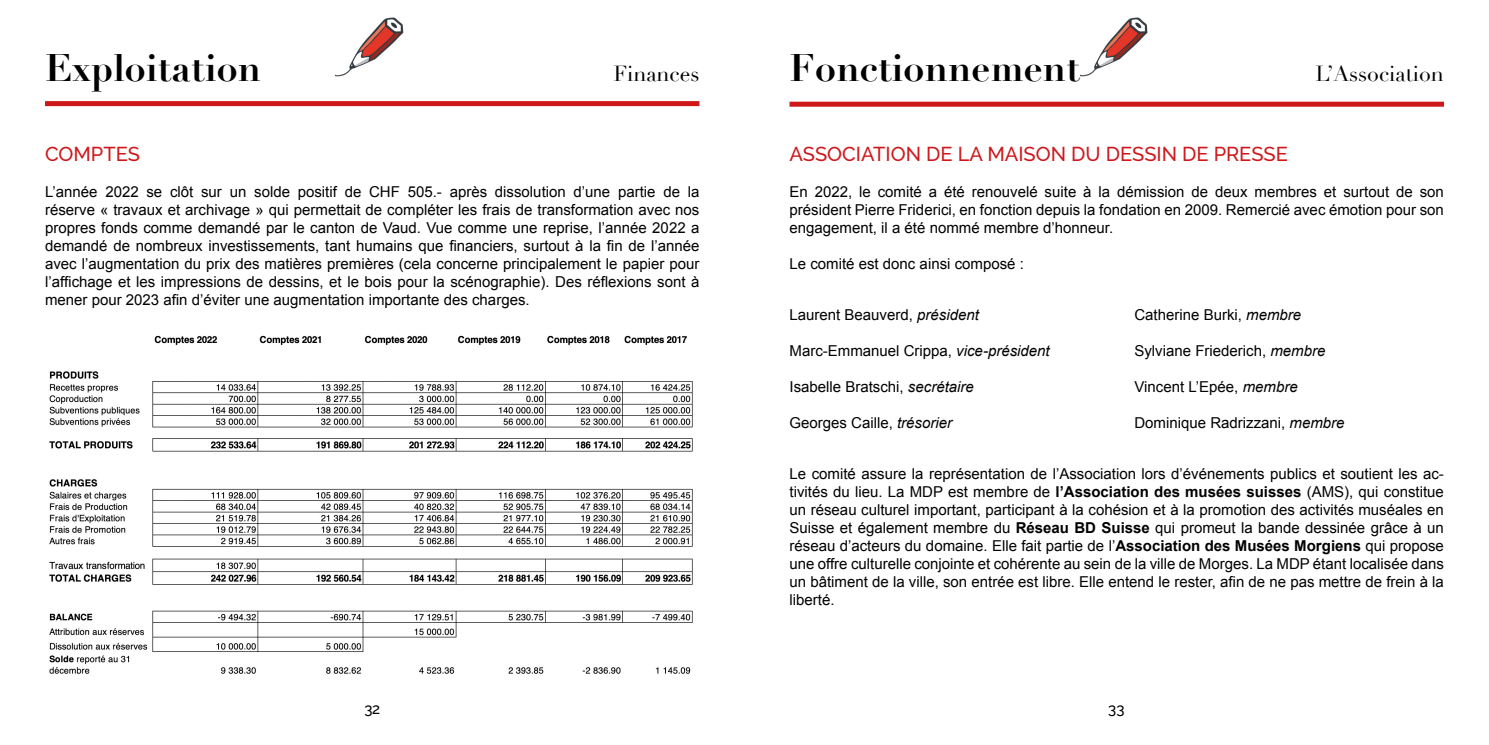
<style>
.page{position:relative;width:1489px;height:745px;background:#fff}
.page>*{position:absolute;margin:0;border:0;box-sizing:border-box;transform-origin:0 0}
.t1{font:700 37.5px "Didot";color:#000}
.t2{font:21.25px "Didot";color:#000}
.t3{font:500 20px "Raleway";color:#ce181c}
.t4{font:15px/18px "Arial";color:#000;text-align:justify}
.t5{font:500 15px "Raleway";color:#000}
.s1{font-style:italic}
.s2{font-weight:700}
</style>
<div class="page">
<img style="left:335px;top:17px;width:69px;height:60px">
<div style="left:45px;top:101px;width:654px;height:5px;background:#cd1719"></div>
<img style="left:49px;top:335px;width:644px;height:339px">
<img style="left:1080px;top:17px;width:68px;height:60px">
<div style="left:789px;top:102px;width:654px;height:5px;background:#cd1719"></div>
<h1 class="t1" style="left:45px;top:45px;width:218px">Exploitation</h1>
<h2 class="t2" style="left:613px;top:61px;width:87px">Finances</h2>
<h1 class="t1" style="left:789px;top:45px;width:292px">Fonctionnement</h1>
<h2 class="t2" style="left:1315px;top:61px;width:130px">L’Association</h2>
<h3 class="t3" style="left:45px;top:142px;width:96px">COMPTES</h3>
<p class="t4" style="left:45px;top:182px;width:656px">L’année 2022 se clôt sur un solde positif de CHF 505.- après dissolution d’une partie de la réserve « travaux et archivage » qui permettait de compléter les frais de transformation avec nos propres fonds comme demandé par le canton de Vaud. Vue comme une reprise, l’année 2022 a demandé de nombreux investissements, tant humains que financiers, surtout à la fin de l’année avec l’augmentation du prix des matières premières (cela concerne principalement le papier pour l’affichage et les impressions de dessins, et le bois pour la scénographie). Des réflexions sont à mener pour 2023 afin d’éviter une augmentation importante des charges.</p>
<h3 class="t3" style="left:789px;top:142px;width:500px">ASSOCIATION DE LA MAISON DU DESSIN DE PRESSE</h3>
<p class="t4" style="left:789px;top:182px;width:656px">En 2022, le comité a été renouvelé suite à la démission de deux membres et surtout de son président Pierre Friderici, en fonction depuis la fondation en 2009. Remercié avec émotion pour son engagement, il a été nommé membre d’honneur.</p>
<p class="t4" style="left:789px;top:254px;width:236px">Le comité est donc ainsi composé :</p>
<p class="t4" style="left:1134px;top:305px;width:168px">Catherine Burki, <span class="s1">membre</span></p>
<p class="t4" style="left:1134px;top:341px;width:192px">Sylviane Friederich, <span class="s1">membre</span></p>
<p class="t4" style="left:1134px;top:377px;width:165px">Vincent L’Epée, <span class="s1">membre</span></p>
<p class="t4" style="left:1134px;top:413px;width:212px">Dominique Radrizzani, <span class="s1">membre</span></p>
<p class="t4" style="left:789px;top:465px;width:656px">Le comité assure la représentation de l’Association lors d’événements publics et soutient les ac&shy;tivités du lieu. La MDP est membre de <span class="s2">l’Association des musées suisses</span> (AMS), qui constitue un réseau culturel important, participant à la cohésion et à la promotion des activités muséales en Suisse et également membre du <span class="s2">Réseau BD Suisse</span> qui promeut la bande dessinée grâce à un réseau d’acteurs du domaine. Elle fait partie de l’<span class="s2">Association des Musées Morgiens</span> qui propose une offre culturelle conjointe et cohérente au sein de la ville de Morges. La MDP étant localisée dans un bâtiment de la ville, son entrée est libre. Elle entend le rester, afin de ne pas mettre de frein à la liberté.</p>
<p class="t4" style="left:789px;top:305px;width:191px">Laurent Beauverd, <span class="s1">président</span></p>
<p class="t4" style="left:789px;top:341px;width:262px">Marc-Emmanuel Crippa, <span class="s1">vice-président</span></p>
<p class="t4" style="left:789px;top:377px;width:186px">Isabelle Bratschi, <span class="s1">secrétaire</span></p>
<p class="t4" style="left:789px;top:413px;width:164px">Georges Caille, <span class="s1">trésorier</span></p>
<p class="t5" style="left:364px;top:699px;width:17px">32</p>
<p class="t5" style="left:1108px;top:699px;width:18px">33</p>
</div>
